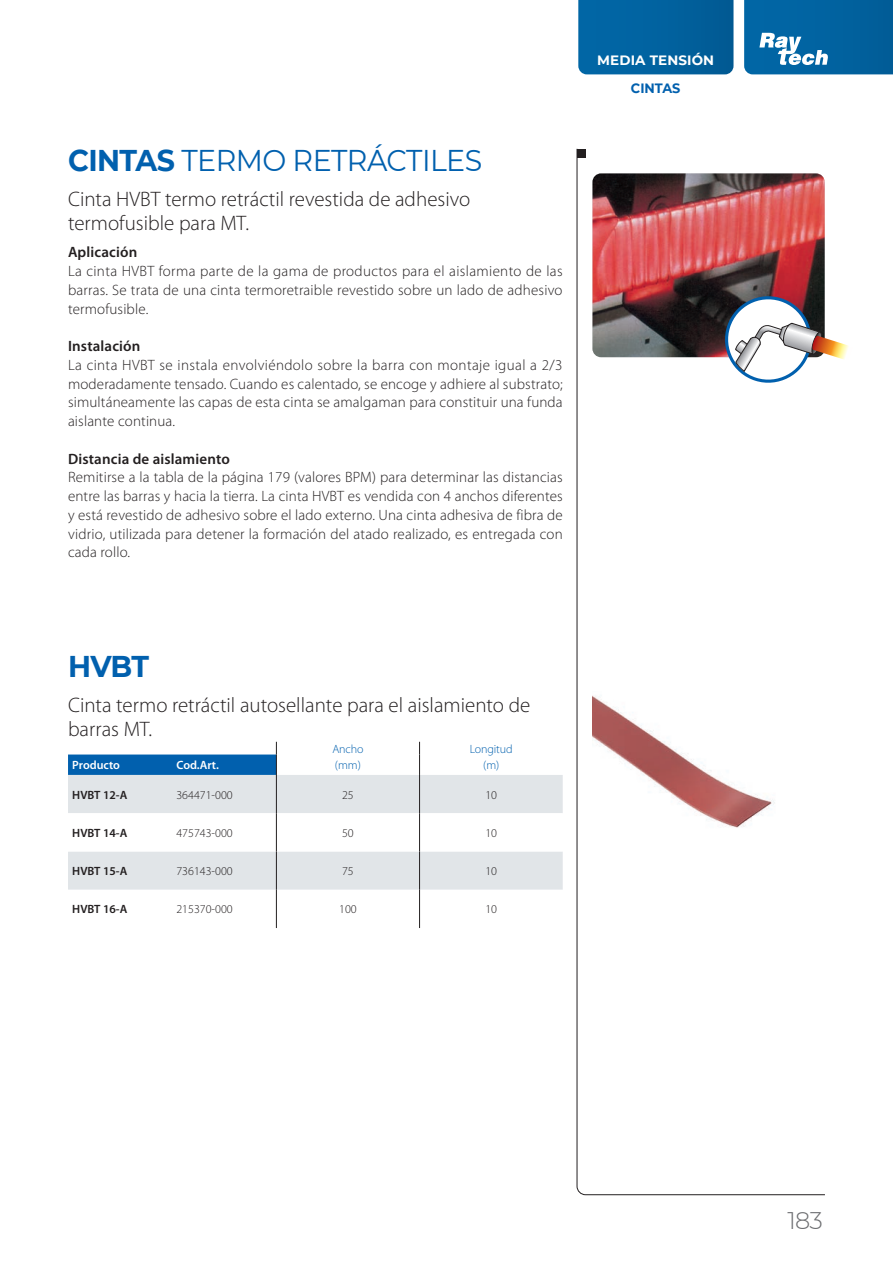
<style>
.page{position:relative;width:893px;height:1263px;background:#fff}
.page>*{position:absolute;margin:0;border:0;box-sizing:border-box;transform-origin:0 0}
.TITOLO_20{font:30px "Montserrat";letter-spacing:-.02em;color:#0160ae;scale:.95 1}
.TITOLO_20-2{font:700 30px "Montserrat";color:#0160ae;scale:.95 1}
.t1{font:300 24px "Montserrat";color:#6c6d70}
.t2{font:300 21px/24px "Myriad Pro";color:#231f20}
.Sottotitolo_16int{font:300 15px/18.8px "Myriad Pro";letter-spacing:.01em;color:#231f20;text-align:justify}
.Sottotitolo_16int-2{font:600 15px "Myriad Pro";letter-spacing:.01em;color:#231f20}
.t3{font:700 13.5px "Montserrat";letter-spacing:.01em;color:#fff}
.t4{font:700 13.5px "Montserrat";color:#0160ae;scale:.95 1}
.t5{font:300 12px "Myriad Pro";color:#231f20}
.t6{font:600 12px "Myriad Pro";color:#231f20}
.t7{font:300 12px "Myriad Pro";letter-spacing:-.01em;color:#0160ae}
.t8{font:600 12px "Myriad Pro";color:#fff}
.s1{font-weight:700}
</style>
<div class="page">
<svg style="left:578px;top:0;width:155px;height:74px;background:#02619e"></svg>
<svg style="left:577px;top:148px;width:248px;height:1047px"></svg>
<svg style="left:744px;top:0;width:149px;height:74px;background:#146da6"></svg>
<div style="left:577px;top:149px;width:8px;height:8px;background:#231f20"></div>
<img style="left:592px;top:173px;width:233px;height:184px">
<div style="left:68px;top:775px;width:495px;height:38px;background:#e1e5e8"></div>
<svg style="left:68px;top:813px;width:495px;height:115px"></svg>
<hr style="left:276px;top:775px;width:1px;height:38px;background:#231f20">
<hr style="left:276px;top:813px;width:1px;height:38px;background:#231f20">
<hr style="left:276px;top:851px;width:1px;height:39px;background:#231f20">
<hr style="left:276px;top:890px;width:1px;height:38px;background:#231f20">
<svg style="left:68px;top:742px;width:209px;height:33px"></svg>
<svg style="left:419px;top:742px;width:1px;height:33px"></svg>
<hr style="left:419px;top:775px;width:1px;height:38px;background:#231f20">
<hr style="left:419px;top:813px;width:1px;height:38px;background:#231f20">
<hr style="left:419px;top:851px;width:1px;height:39px;background:#231f20">
<hr style="left:419px;top:890px;width:1px;height:38px;background:#231f20">
<img style="left:592px;top:691px;width:217px;height:169px">
<svg style="left:722px;top:293px;width:127px;height:93px"></svg>
<p class="TITOLO_20" style="left:68px;top:139px;width:438px"><span class="s1">CINTAS</span> TERMO RETRÁCTILES</p>
<p class="t2" style="left:68px;top:187px;width:404px">Cinta HVBT termo retráctil revestida de adhesivo termofusible para MT.</p>
<p class="Sottotitolo_16int-2" style="left:68px;top:243px;width:71px">Aplicación</p>
<p class="Sottotitolo_16int" style="left:68px;top:262px;width:496px">La cinta HVBT forma parte de la gama de productos para el aislamiento de las barras. Se trata de una cinta termoretraible revestido sobre un lado de adhesivo termofusible.</p>
<p class="Sottotitolo_16int-2" style="left:68px;top:337px;width:74px">Instalación</p>
<p class="Sottotitolo_16int" style="left:68px;top:355px;width:496px">La cinta HVBT se instala envolviéndolo sobre la barra con montaje igual a 2/3 moderadamente tensado. Cuando es calentado, se encoge y adhiere al substrato; simultáneamente las capas de esta cinta se amalgaman para constituir una funda aislante continua.</p>
<p class="Sottotitolo_16int-2" style="left:68px;top:449px;width:163px">Distancia de aislamiento</p>
<p class="Sottotitolo_16int" style="left:68px;top:468px;width:496px">Remitirse a la tabla de la página 179 (valores BPM) para determinar las distancias entre las barras y hacia la tierra. La cinta HVBT es vendida con 4 anchos diferentes y está revestido de adhesivo sobre el lado externo. Una cinta adhesiva de fibra de vidrio, utilizada para detener la formación del atado realizado, es entregada con cada rollo.</p>
<p class="t3" style="left:597px;top:51px;width:118px">MEDIA TENSIÓN</p>
<p class="t4" style="left:631px;top:78px;width:54px">CINTAS</p>
<p class="TITOLO_20-2" style="left:68px;top:644px;width:87px">HVBT</p>
<p class="t2" style="left:68px;top:693px;width:464px">Cinta termo retráctil autosellante para el aislamiento de barras MT.</p>
<p class="t7" style="left:332px;top:742px;width:33px">Ancho</p>
<p class="t7" style="left:470px;top:742px;width:44px">Longitud</p>
<p class="t8" style="left:72px;top:757px;width:49px">Producto</p>
<p class="t8" style="left:176px;top:757px;width:44px">Cod.Art.</p>
<p class="t7" style="left:335px;top:758px;width:28px">(mm)</p>
<p class="t7" style="left:483px;top:758px;width:18px">(m)</p>
<p class="t6" style="left:72px;top:787px;width:57px">HVBT 12-A</p>
<p class="t5" style="left:176px;top:787px;width:58px">364471-000</p>
<p class="t5" style="left:342px;top:787px;width:13px">25</p>
<p class="t5" style="left:485px;top:787px;width:13px">10</p>
<p class="t6" style="left:72px;top:825px;width:57px">HVBT 14-A</p>
<p class="t5" style="left:176px;top:826px;width:58px">475743-000</p>
<p class="t5" style="left:342px;top:826px;width:13px">50</p>
<p class="t5" style="left:485px;top:826px;width:13px">10</p>
<p class="t6" style="left:72px;top:863px;width:57px">HVBT 15-A</p>
<p class="t5" style="left:176px;top:864px;width:58px">736143-000</p>
<p class="t5" style="left:342px;top:864px;width:13px">75</p>
<p class="t5" style="left:485px;top:864px;width:13px">10</p>
<p class="t6" style="left:72px;top:902px;width:57px">HVBT 16-A</p>
<p class="t5" style="left:176px;top:902px;width:58px">215370-000</p>
<p class="t5" style="left:339px;top:902px;width:19px">100</p>
<p class="t5" style="left:485px;top:902px;width:13px">10</p>
<h2 class="t1" style="left:787px;top:1204px;width:37px">183</h2>
</div>
